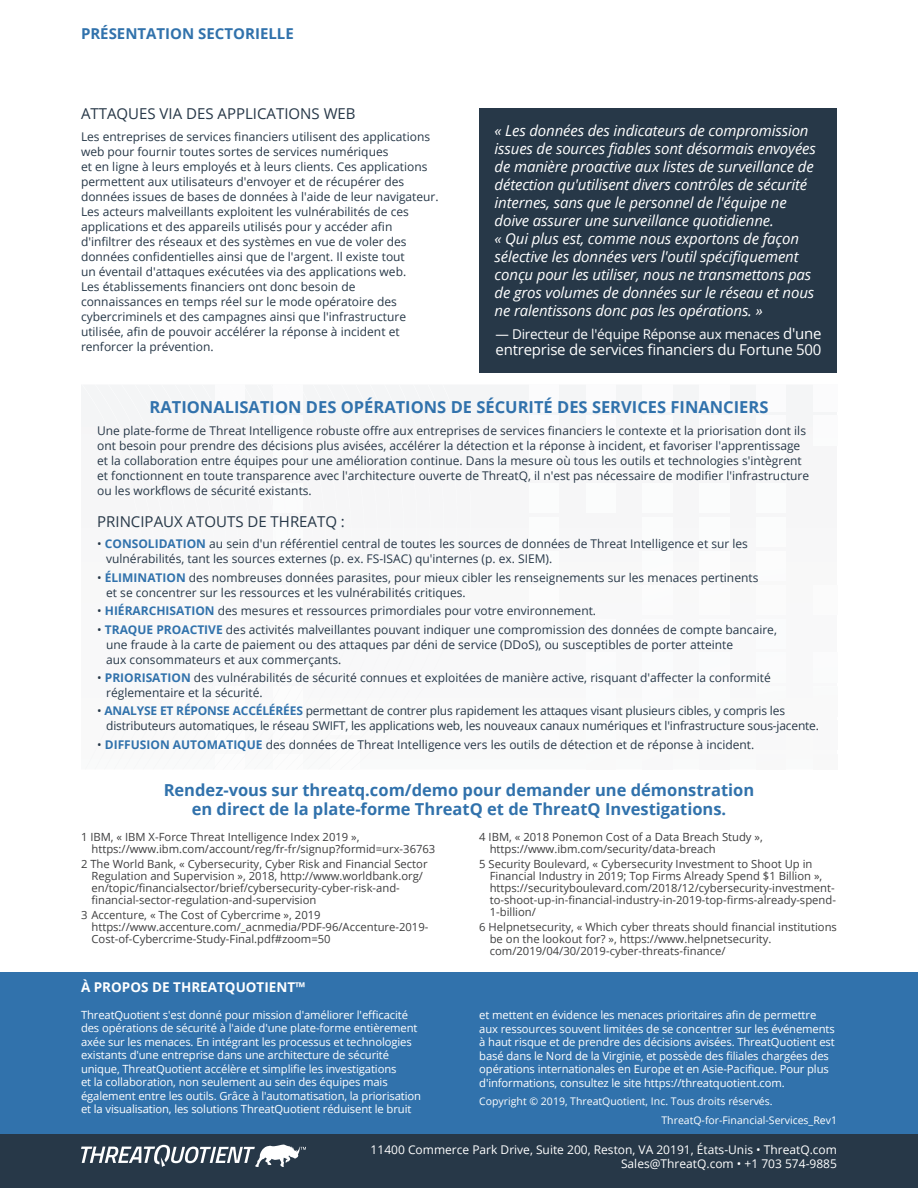
<style>
.page{position:relative;width:918px;height:1188px;background:#fff}
.page>*{position:absolute;margin:0;border:0;box-sizing:border-box;transform-origin:0 0}
.t1{font:700 16.5px/19.5px "Open Sans";color:#3172ac;text-align:center}
.t2{font:italic 15px/18px "Open Sans";letter-spacing:-.01em;color:#fff}
.t3{font:15px "Open Sans";color:#273848}
.t4{font:15px "Open Sans";letter-spacing:-.015em;color:#fff}
.t5{font:700 15px "Open Sans";color:#3172ac}
.t6{font:13.5px "Open Sans";letter-spacing:-.015em;color:#fff}
.t7{font:700 13.5px "Open Sans";color:#fff}
.t8{font:12px/15px "Open Sans";color:#273848}
.t9{font:12px/13.5px "Open Sans";color:#fff;text-align:right}
.t10{font:11.25px/12px "Open Sans";color:#3e3e3f}
.t11{font:11.25px/13.5px "Open Sans";letter-spacing:-.01em;color:#fff}
.t12{font:10.5px/18.3px "Open Sans";color:#fff}
.s1{font-size:15px}
.s2{font-weight:700;color:#3172ac}
</style>
<div class="page">
<div style="left:81px;top:385px;width:756px;height:42px;background:#f4f5f6"></div>
<img style="left:529px;top:385px;width:29px;height:26px">
<img style="left:529px;top:416px;width:29px;height:11px">
<img style="left:586px;top:385px;width:29px;height:26px">
<img style="left:586px;top:416px;width:29px;height:11px">
<img style="left:700px;top:385px;width:29px;height:26px">
<img style="left:700px;top:416px;width:29px;height:11px">
<img style="left:757px;top:385px;width:29px;height:26px">
<img style="left:757px;top:416px;width:29px;height:11px">
<img style="left:814px;top:385px;width:23px;height:26px">
<img style="left:814px;top:416px;width:23px;height:11px">
<img style="left:643px;top:385px;width:29px;height:26px">
<img style="left:643px;top:416px;width:29px;height:11px">
<svg style="left:459px;top:385px;width:13px;height:42px"></svg>
<svg style="left:445px;top:385px;width:14px;height:42px"></svg>
<svg style="left:432px;top:385px;width:13px;height:42px"></svg>
<svg style="left:418px;top:385px;width:14px;height:42px"></svg>
<div style="left:82px;top:385px;width:336px;height:42px;background:#f4f5f6"></div>
<div style="left:0;top:972px;width:918px;height:216px;background:#3172ac"></div>
<div style="left:0;top:1134px;width:918px;height:54px;background:#273848"></div>
<svg style="left:81px;top:1145px;width:225px;height:22px"></svg>
<div style="left:479px;top:108px;width:358px;height:265px;background:#273848"></div>
<p class="t5" style="left:81px;top:23px;width:214px">PRÉSENTATION SECTORIELLE</p>
<p class="t3" style="left:81px;top:104px;width:276px">ATTAQUES VIA DES APPLICATIONS WEB</p>
<p class="t8" style="left:81px;top:129px;width:359px">Les entreprises de services financiers utilisent des applications web pour fournir toutes sortes de services numériques<br>et en ligne à leurs employés et à leurs clients. Ces applications permettent aux utilisateurs d'envoyer et de récupérer des données issues de bases de données à l'aide de leur navigateur.<br>Les acteurs malveillants exploitent les vulnérabilités de ces applications et des appareils utilisés pour y accéder afin d'infiltrer des réseaux et des systèmes en vue de voler des données confidentielles ainsi que de l'argent. Il existe tout<br>un éventail d'attaques exécutées via des applications web.<br>Les établissements financiers ont donc besoin de connaissances en temps réel sur le mode opératoire des cybercriminels et des campagnes ainsi que l'infrastructure utilisée, afin de pouvoir accélérer la réponse à incident et renforcer la prévention.</p>
<p class="t2" style="left:495px;top:121px;width:323px">« Les données des indicateurs de compromission issues de sources fiables sont désormais envoyées de manière proactive aux listes de surveillance de détection qu'utilisent divers contrôles de sécurité internes, sans que le personnel de l'équipe ne doive assurer une surveillance quotidienne.<br>« Qui plus est, comme nous exportons de façon sélective les données vers l'outil spécifiquement conçu pour les utiliser, nous ne transmettons pas de gros volumes de données sur le réseau et nous ne ralentissons donc pas les opérations. »</p>
<p class="t6" style="left:496px;top:325px;width:328px">— Directeur de l'équipe Réponse aux menaces <span class="s1">d'une</span></p>
<p class="t4" style="left:496px;top:340px;width:327px">entreprise de services financiers du Fortune 500</p>
<h1 class="t1" style="left:150px;top:397px;width:620px">RATIONALISATION DES OPÉRATIONS DE SÉCURITÉ DES SERVICES FINANCIERS</h1>
<p class="t8" style="left:97px;top:423px;width:714px">Une plate-forme de Threat Intelligence robuste offre aux entreprises de services financiers le contexte et la priorisation dont ils ont besoin pour prendre des décisions plus avisées, accélérer la détection et la réponse à incident, et favoriser l'apprentissage et la collaboration entre équipes pour une amélioration continue. Dans la mesure où tous les outils et technologies s'intègrent et fonctionnent en toute transparence avec l'architecture ouverte de ThreatQ, il n'est pas nécessaire de modifier l'infrastructure ou les workflows de sécurité existants.</p>
<p class="t3" style="left:97px;top:511px;width:249px">PRINCIPAUX ATOUTS DE THREATQ :</p>
<p class="t8" style="left:106px;top:536px;width:643px;text-indent:-9px">• <span class="s2">CONSOLIDATION</span> au sein d'un référentiel central de toutes les sources de données de Threat Intelligence et sur les vulnérabilités, tant les sources externes (p. ex. FS-ISAC) qu'internes (p. ex. SIEM).</p>
<p class="t8" style="left:106px;top:570px;width:654px;text-indent:-9px">• <span class="s2">ÉLIMINATION</span> des nombreuses données parasites, pour mieux cibler les renseignements sur les menaces pertinents et se concentrer sur les ressources et les vulnérabilités critiques.</p>
<p class="t8" style="left:97px;top:603px;width:500px">• <span class="s2">HIÉRARCHISATION</span> des mesures et ressources primordiales pour votre environnement.</p>
<p class="t8" style="left:106px;top:621px;width:672px;text-indent:-9px">• <span class="s2">TRAQUE PROACTIVE</span> des activités malveillantes pouvant indiquer une compromission des données de compte bancaire, une fraude à la carte de paiement ou des attaques par déni de service (DDoS), ou susceptibles de porter atteinte<br>aux consommateurs et aux commerçants.</p>
<p class="t8" style="left:106px;top:670px;width:666px;text-indent:-9px">• <span class="s2">PRIORISATION</span> des vulnérabilités de sécurité connues et exploitées de manière active, risquant d'affecter la conformité réglementaire et la sécurité.</p>
<p class="t8" style="left:106px;top:703px;width:714px;text-indent:-9px">• <span class="s2">ANALYSE ET RÉPONSE ACCÉLÉRÉES</span> permettant de contrer plus rapidement les attaques visant plusieurs cibles, y compris les distributeurs automatiques, le réseau SWIFT, les applications web, les nouveaux canaux numériques et l'infrastructure sous-jacente.</p>
<p class="t8" style="left:97px;top:737px;width:659px">• <span class="s2">DIFFUSION AUTOMATIQUE</span> des données de Threat Intelligence vers les outils de détection et de réponse à incident.</p>
<h1 class="t1" style="left:164px;top:779px;width:592px">Rendez-vous sur threatq.com/demo pour demander une démonstration en direct de la plate-forme ThreatQ et de ThreatQ Investigations.</h1>
<p class="t10" style="left:91px;top:830px;width:345px;text-indent:-10px">1 IBM, « IBM X-Force Threat Intelligence Index 2019 », https://www.ibm.com/account/reg/fr-fr/signup?formid=urx-36763</p>
<p class="t10" style="left:91px;top:858px;width:338px;text-indent:-10px">2 The World Bank, « Cybersecurity, Cyber Risk and Financial Sector Regulation and Supervision », 2018, http://www.worldbank.org/ en/topic/financialsector/brief/cybersecurity-cyber-risk-and&shy;financial-sector-regulation-and-supervision</p>
<p class="t10" style="left:91px;top:909px;width:338px;text-indent:-10px">3 Accenture, « The Cost of Cybercrime », 2019 https://www.accenture.com/_acnmedia/PDF-96/Accenture-2019-<br>Cost-of-Cybercrime-Study-Final.pdf#zoom=50</p>
<p class="t10" style="left:490px;top:830px;width:275px;text-indent:-10px">4 IBM, « 2018 Ponemon Cost of a Data Breach Study », https://www.ibm.com/security/data-breach</p>
<p class="t10" style="left:490px;top:858px;width:348px;text-indent:-10px">5 Security Boulevard, « Cybersecurity Investment to Shoot Up in Financial Industry in 2019; Top Firms Already Spend $1 Billion », https://securityboulevard.com/2018/12/cybersecurity-investment&shy;to-shoot-up-in-financial-industry-in-2019-top-firms-already-spend-1-billion/</p>
<p class="t10" style="left:490px;top:921px;width:349px;text-indent:-10px">6 Helpnetsecurity, « Which cyber threats should financial institutions be on the lookout for? », https://www.helpnetsecurity. com/2019/04/30/2019-cyber-threats-finance/</p>
<p class="t7" style="left:81px;top:977px;width:226px">À PROPOS DE THREATQUOTIENT™</p>
<p class="t11" style="left:81px;top:1007px;width:342px">ThreatQuotient s'est donné pour mission d'améliorer l'efficacité des opérations de sécurité à l'aide d'une plate-forme entièrement axée sur les menaces. En intégrant les processus et technologies existants d'une entreprise dans une architecture de sécurité unique, ThreatQuotient accélère et simplifie les investigations<br>et la collaboration, non seulement au sein des équipes mais également entre les outils. Grâce à l'automatisation, la priorisation et la visualisation, les solutions ThreatQuotient réduisent le bruit</p>
<p class="t11" style="left:479px;top:1008px;width:357px">et mettent en évidence les menaces prioritaires afin de permettre aux ressources souvent limitées de se concentrer sur les événements à haut risque et de prendre des décisions avisées. ThreatQuotient est basé dans le Nord de la Virginie, et possède des filiales chargées des opérations internationales en Europe et en Asie-Pacifique. Pour plus d'informations, consultez le site https://threatquotient.com.</p>
<p class="t12" style="left:661px;top:1092px;width:177px;text-indent:-182px">Copyright © 2019, ThreatQuotient, Inc. Tous droits réservés.<br>ThreatQ-for-Financial-Services_Rev1</p>
<p class="t9" style="left:371px;top:1143px;width:468px">11400 Commerce Park Drive, Suite 200, Reston, VA 20191, États-Unis • ThreatQ.com<br>Sales@ThreatQ.com • +1 703 574-9885</p>
</div>
